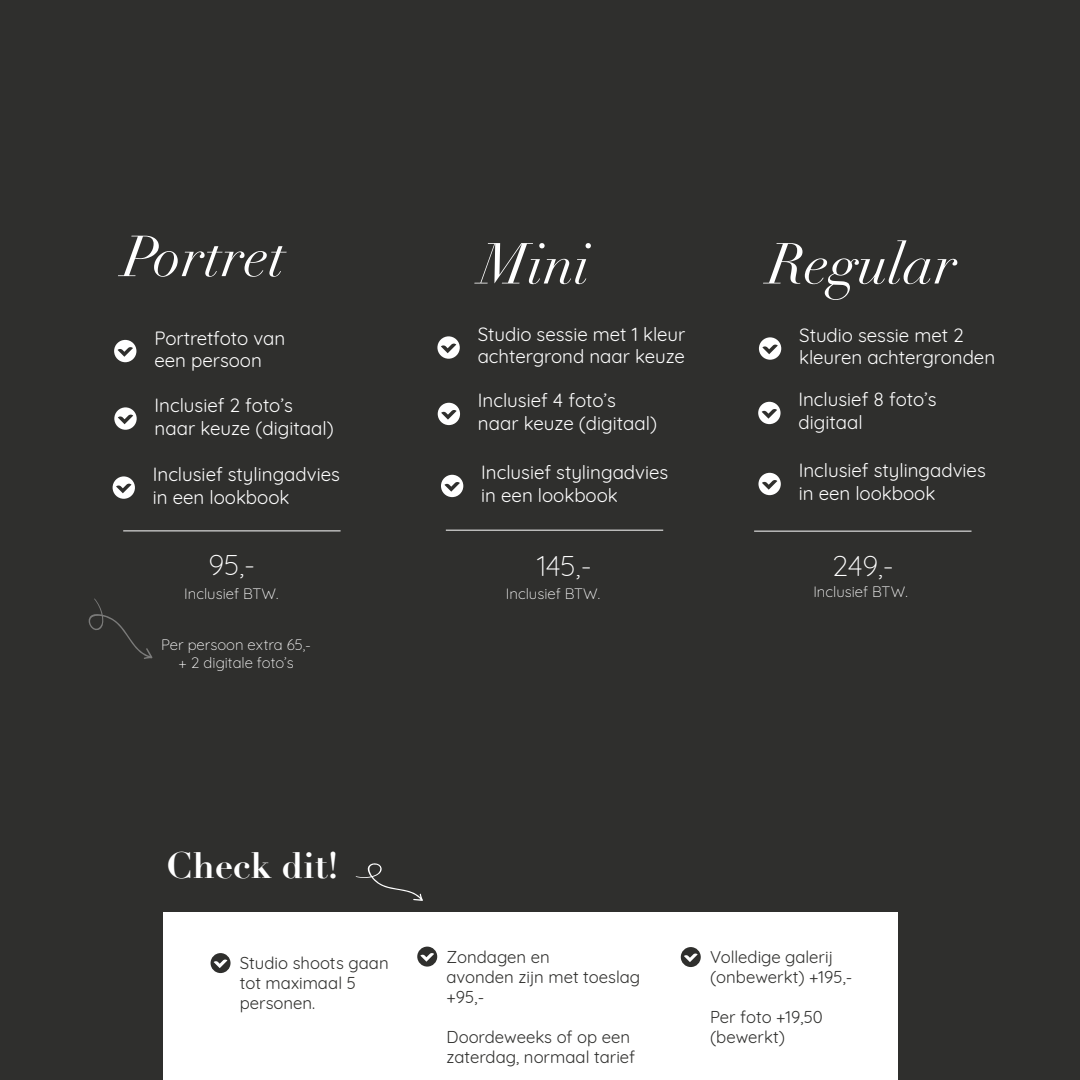
<style>
.page{position:relative;width:1080px;height:1080px;background:#2f2f2d}
.page>*{position:absolute;margin:0;border:0;box-sizing:border-box;transform-origin:0 0}
.t1{font:italic 56.8px "Didot";color:#fff}
.t2{font:700 36px "Didot";color:#fff}
.t3{font:300 28.4px "Quicksand";color:#fff}
.t4{font:18.7px/22.5px "Quicksand";color:#fff}
.t5{font:16.8px/20.1px "Quicksand";color:#2f2f2d}
.t6{font:300 15px/18px "Quicksand";color:#fff;text-align:center}
</style>
<div class="page">
<svg style="left:114px;top:340px;width:22px;height:22px"></svg>
<svg style="left:114px;top:407px;width:23px;height:23px"></svg>
<hr style="left:123px;top:531px;width:218px;height:1px;background:#fff">
<svg style="left:437px;top:336px;width:23px;height:23px"></svg>
<svg style="left:438px;top:403px;width:22px;height:22px"></svg>
<hr style="left:446px;top:530px;width:217px;height:1px;background:#fff">
<svg style="left:759px;top:337px;width:22px;height:23px"></svg>
<svg style="left:758px;top:402px;width:23px;height:22px"></svg>
<hr style="left:754px;top:531px;width:218px;height:1px;background:#fff">
<svg style="left:113px;top:476px;width:22px;height:23px"></svg>
<svg style="left:441px;top:475px;width:22px;height:22px"></svg>
<svg style="left:758px;top:473px;width:23px;height:22px"></svg>
<svg style="left:89px;top:599px;width:63px;height:60px;background:#323230"></svg>
<div style="left:163px;top:913px;width:735px;height:167px;background:#fff"></div>
<svg style="left:211px;top:953px;width:20px;height:20px"></svg>
<svg style="left:417px;top:947px;width:20px;height:20px"></svg>
<svg style="left:356px;top:861px;width:67px;height:40px;background:#3a3a38"></svg>
<svg style="left:681px;top:947px;width:20px;height:20px"></svg>
<h1 class="t1" style="left:123px;top:221px;width:164px">Portret</h1>
<h1 class="t1" style="left:480px;top:229px;width:112px">Mini</h1>
<h1 class="t1" style="left:768px;top:229px;width:191px">Regular</h1>
<p class="t4" style="left:154px;top:325px;width:133px">Portretfoto van een persoon</p>
<p class="t4" style="left:155px;top:392px;width:181px">Inclusief 2 foto’s naar keuze (digitaal)</p>
<p class="t4" style="left:478px;top:321px;width:209px">Studio sessie met 1 kleur achtergrond naar keuze</p>
<p class="t4" style="left:478px;top:388px;width:181px">Inclusief 4 foto’s naar keuze (digitaal)</p>
<p class="t4" style="left:799px;top:322px;width:197px">Studio sessie met 2 kleuren achtergronden</p>
<p class="t4" style="left:798px;top:387px;width:140px">Inclusief 8 foto’s digitaal</p>
<p class="t4" style="left:153px;top:461px;width:189px">Inclusief stylingadvies in een lookbook</p>
<p class="t4" style="left:481px;top:460px;width:189px">Inclusief stylingadvies in een lookbook</p>
<p class="t4" style="left:799px;top:458px;width:189px">Inclusief stylingadvies in een lookbook</p>
<h3 class="t3" style="left:208px;top:543px;width:48px">95,-</h3>
<p class="t6" style="left:184px;top:583px;width:96px">Inclusief BTW.</p>
<p class="t6" style="left:161px;top:634px;width:151px">Per persoon extra 65,- + 2 digitale foto’s</p>
<h3 class="t3" style="left:537px;top:544px;width:56px">145,-</h3>
<p class="t6" style="left:506px;top:583px;width:96px">Inclusief BTW.</p>
<h3 class="t3" style="left:832px;top:544px;width:64px">249,-</h3>
<p class="t6" style="left:813px;top:582px;width:96px">Inclusief BTW.</p>
<h2 class="t2" style="left:166px;top:843px;width:174px">Check dit!</h2>
<p class="t5" style="left:240px;top:951px;width:150px">Studio shoots gaan tot maximaal 5 personen.</p>
<p class="t5" style="left:447px;top:945px;width:195px">Zondagen en<br>avonden zijn met toeslag +95,-</p>
<p class="t5" style="left:447px;top:1025px;width:190px">Doordeweeks of op een zaterdag, normaal tarief</p>
<p class="t5" style="left:710px;top:945px;width:144px">Volledige galerij (onbewerkt) +195,-</p>
<p class="t5" style="left:710px;top:1006px;width:114px">Per foto +19,50 (bewerkt)</p>
</div>
